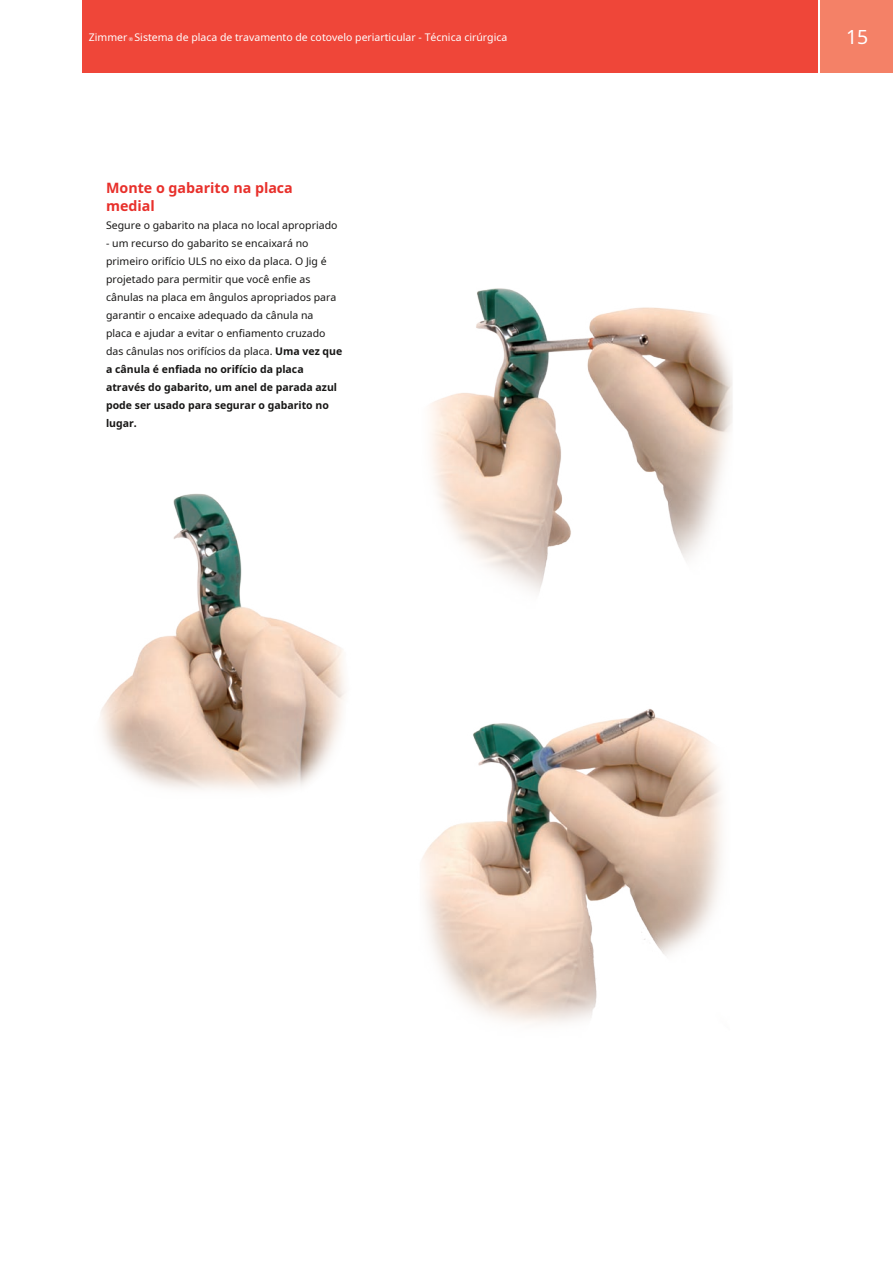
<style>
.page{position:relative;width:893px;height:1263px;background:#fff}
.page>*{position:absolute;margin:0;border:0;box-sizing:border-box;transform-origin:0 0}
.t1{font:19.5px "Noto Sans";color:#fff}
.t2{font:700 14.25px/18px "Noto Sans";color:#e8302b}
.t3{font:10.5px/18px "Noto Sans";color:#171615}
.t4{font:10.5px "Noto Sans";color:#fff}
.s1{font-size:5.25px}
.s2{font-weight:700}
</style>
<div class="page">
<div style="left:821px;top:0;width:72px;height:72px;background:#f48167"></div>
<div style="left:83px;top:0;width:735px;height:72px;background:#ef4639"></div>
<img style="left:100px;top:493px;width:246px;height:298px">
<img style="left:430px;top:288px;width:303px;height:304px">
<img style="left:421px;top:709px;width:301px;height:315px">
<p class="t4" style="left:89px;top:30px;width:420px">Zimmer <span class="s1">®</span> Sistema de placa de travamento de cotovelo periarticular - Técnica cirúrgica</p>
<h1 class="t1" style="left:846px;top:23px;width:24px">15</h1>
<h2 class="t2" style="left:106px;top:178px;width:188px">Monte o gabarito na placa medial</h2>
<p class="t3" style="left:106px;top:216px;width:233px">Segure o gabarito na placa no local apropriado</p>
<p class="t3" style="left:106px;top:234px;width:238px">- um recurso do gabarito se encaixará no primeiro orifício ULS no eixo da placa. O Jig é projetado para permitir que você enfie as cânulas na placa em ângulos apropriados para garantir o encaixe adequado da cânula na<br>placa e ajudar a evitar o enfiamento cruzado das cânulas nos orifícios da placa. <span class="s2">Uma vez que a cânula é enfiada no orifício da placa através do gabarito, um anel de parada azul pode ser usado para segurar o gabarito no lugar.</span></p>
</div>
